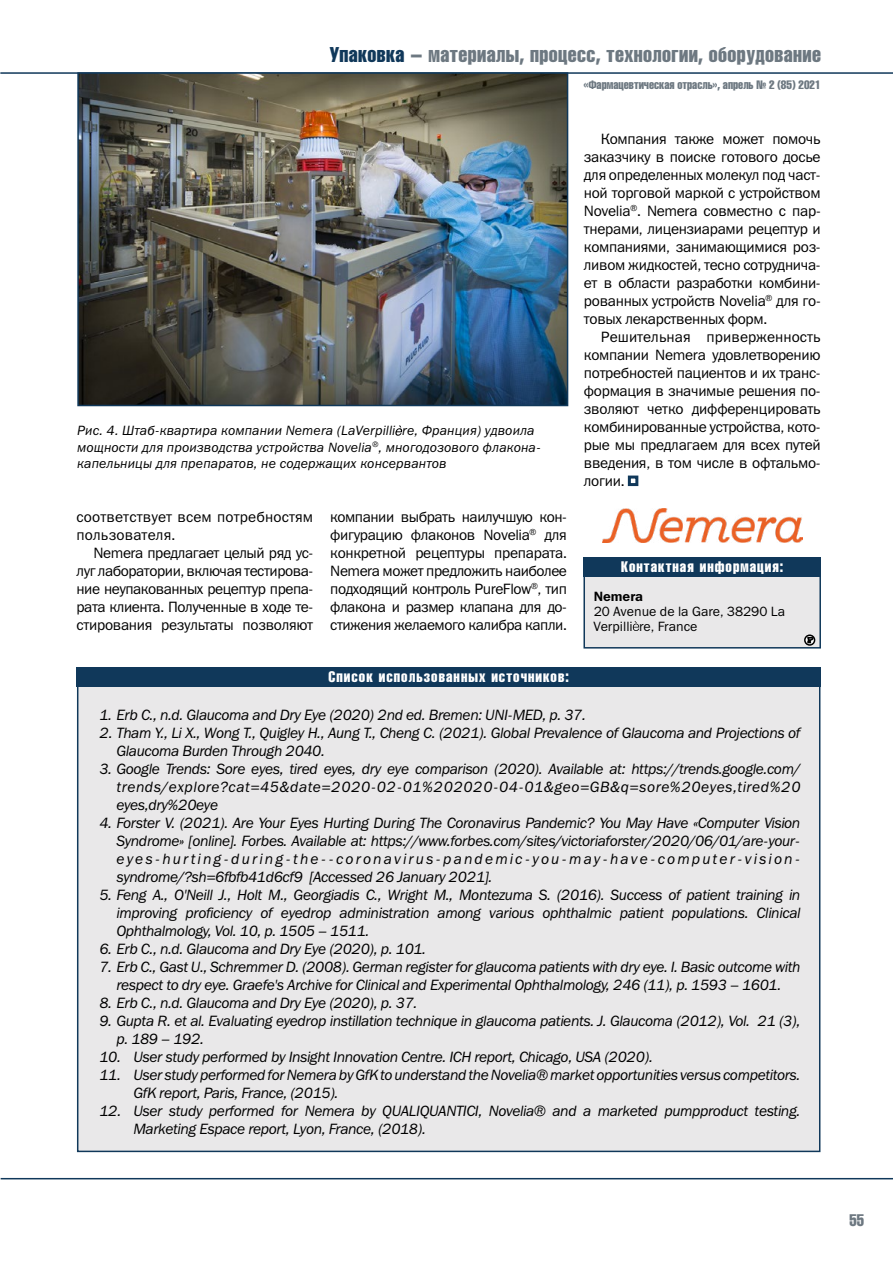
<style>
.page{position:relative;width:893px;height:1263px;background:#fff}
.page>*{position:absolute;margin:0;border:0;box-sizing:border-box;transform-origin:0 0}
.t1{font:21px "Helios Compressed";letter-spacing:.02em;color:#6d7881}
.t2{font:16.5px "Helios Compressed";color:#6d7881;scale:.95 1}
.t3{font:italic 15px/18px "Franklin Gothic Book C";letter-spacing:-.025em;color:#000}
.t4{font:15px/18px "Franklin Gothic Book C";letter-spacing:-.02em;color:#000;text-align:justify}
.t5{font:15px "Helios Compressed";letter-spacing:.07em;color:#fff}
.t6{font:15px/18px "Franklin Gothic Book C";letter-spacing:.01em;color:#000}
.t7{font:italic 13.5px/16.5px "Franklin Gothic Book C";letter-spacing:.01em;color:#000}
.t8{font:13.5px/15px "Franklin Gothic Book C";color:#000}
.t9{font:13.5px "Franklin Gothic Demi C";color:#000}
.t10{font:12px "Helios Compressed";color:#6d7881}
.s1{color:#10385a}
</style>
<div class="page">
<hr style="left:1px;top:1178px;width:892px;height:1px;background:#10385a">
<hr style="left:0;top:72px;width:893px;height:2px;background:#10385a">
<div style="left:583px;top:558px;width:238px;height:90px;background:#e9e8e9;border:2px solid #10385a"></div>
<div style="left:583px;top:558px;width:238px;height:19px;background:#10385a"></div>
<svg style="left:633px;top:621px;width:6px;height:10px"></svg>
<div style="left:804px;top:634px;width:11px;height:12px;border:2px solid #000;border-radius:50%"></div>
<svg style="left:806px;top:636px;width:8px;height:8px"></svg>
<img style="left:602px;top:508px;width:201px;height:35px">
<div style="left:77px;top:667px;width:743px;height:485px;background:#e9e8e9;border:2px solid #10385a"></div>
<div style="left:77px;top:667px;width:744px;height:19px;background:#10385a"></div>
<div style="left:628px;top:476px;width:10px;height:10px;border:3px solid #10385a"></div>
<svg style="left:395px;top:425px;width:7px;height:11px"></svg>
<img style="left:80px;top:75px;width:485px;height:328px">
<div style="left:77px;top:72px;width:491px;height:334px;border:2px solid #10385a"></div>
<h1 class="t1" style="left:330px;top:42px;width:493px"><span class="s1">Упаковка</span> – материалы, процесс, технологии, оборудование</h1>
<p class="t10" style="left:584px;top:77px;width:238px">«Фармацевтическая отрасль», апрель № 2 (85) 2021</p>
<p class="t7" style="left:77px;top:422px;width:463px">Рис. 4. Штаб-квартира компании Nemera (LaVerpilli re, Франция) удвоила мощности для производства устройства Novelia<sup>®</sup>, многодозового флакона&shy;капельницы для препаратов, не содержащих консервантов</p>
<p class="t6" style="left:77px;top:508px;width:238px">соответствует всем потребностям пользователя.</p>
<p class="t4" style="left:77px;top:544px;width:238px;text-indent:17px">Nemera предлагает целый ряд ус&shy;луг лаборатории, включая тестирова&shy;ние неупакованных рецептур препа&shy;рата клиента. Полученные в ходе те&shy;стирования результаты позволяют</p>
<p class="t4" style="left:330px;top:508px;width:238px">компании выбрать наилучшую кон&shy;фигурацию флаконов Novelia<sup>®</sup> для конкретной рецептуры препарата.<br>Nemera может предложить наиболее подходящий контроль PureFlow<sup>®</sup>, тип флакона и размер клапана для до&shy;стижения желаемого калибра капли.</p>
<p class="t5" style="left:328px;top:667px;width:242px">Список использованных источников:</p>
<p class="t4" style="left:584px;top:130px;width:238px;text-indent:17px">Компания также может помочь заказчику в поиске готового досье для определенных молекул под част&shy;ной торговой маркой с устройством Novelia<sup>®</sup>. Nemera совместно с пар&shy;тнерами, лицензиарами рецептур и компаниями, занимающимися роз&shy;ливом жидкостей, тесно сотруднича&shy;ет в области разработки комбини&shy;рованных устройств Novelia<sup>®</sup> для го&shy;товых лекарственных форм.</p>
<p class="t4" style="left:584px;top:328px;width:238px;text-indent:17px">Решительная приверженность компании Nemera удовлетворению потребностей пациентов и их транс&shy;формация в значимые решения по&shy;зволяют четко дифференцировать комбинированные устройства, кото&shy;рые мы предлагаем для всех путей введения, в том числе в офтальмо&shy;логии.</p>
<p class="t5" style="left:621px;top:558px;width:164px">Контактная информация:</p>
<p class="t9" style="left:594px;top:588px;width:51px">Nemera</p>
<p class="t8" style="left:594px;top:603px;width:193px">20 Avenue de la Gare, 38290 La<br>Verpilli re, France</p>
<p class="t3" style="left:99px;top:706px;width:488px">1. Erb C., n.d. Glaucoma and Dry Eye (2020) 2nd ed. Bremen: UNI-MED, p. 37.</p>
<p class="t3" style="left:116px;top:724px;width:685px;text-indent:-17px">2. Tham Y., Li X., Wong T., Quigley H., Aung T., Cheng C. (2021). Global Prevalence of Glaucoma and Projections of<br>Glaucoma Burden Through 2040.</p>
<p class="t3" style="left:116px;top:760px;width:686px;text-align:justify;text-indent:-17px">3. Google Trends: Sore eyes, tired eyes, dry eye comparison (2020). Available at: https://trends.google.com/ trends/explore?cat=45&amp;date=2020-02-01%202020-04-01&amp;geo=GB&amp;q=sore%20eyes,tired%20 eyes,dry%20eye</p>
<p class="t3" style="left:116px;top:814px;width:685px;text-indent:-17px">4. Forster V. (2021). Are Your Eyes Hurting During The Coronavirus Pandemic? You May Have «Computer Vision Syndrome» [online]. Forbes. Available at: https://www.forbes.com/sites/victoriaforster/2020/06/01/are-your&shy;eyes- hurting- during-the-- coronavirus- pandemic- you- may- have- computer- vision&shy;syndrome/?sh=6fbfb41d6cf9 [Accessed 26 January 2021].</p>
<p class="t3" style="left:116px;top:886px;width:686px;text-align:justify;text-indent:-17px">5. Feng A., O'Neill J., Holt M., Georgiadis C., Wright M., Montezuma S. (2016). Success of patient training in improving proficiency of eyedrop administration among various ophthalmic patient populations. Clinical Ophthalmology, Vol. 10, p. 1505 – 1511.</p>
<p class="t3" style="left:99px;top:940px;width:328px">6. Erb C., n.d. Glaucoma and Dry Eye (2020), p. 101.</p>
<p class="t3" style="left:99px;top:958px;width:702px;text-align:center">7. Erb C., Gast U., Schremmer D. (2008). German register for glaucoma patients with dry eye. I. Basic outcome with respect to dry eye. Graefe's Archive for Clinical and Experimental Ophthalmology, 246 (11), p. 1593 – 1601.</p>
<p class="t3" style="left:99px;top:994px;width:319px">8. Erb C., n.d. Glaucoma and Dry Eye (2020), p. 37.</p>
<p class="t3" style="left:116px;top:1012px;width:685px;text-indent:-17px">9. Gupta R. et al. Evaluating eyedrop instillation technique in glaucoma patients. J. Glaucoma (2012), Vol. 21 (3), p. 189 – 192.</p>
<p class="t3" style="left:99px;top:1048px;width:555px">10. User study performed by Insight Innovation Centre. ICH report, Chicago, USA (2020).</p>
<p class="t3" style="left:133px;top:1066px;width:668px;text-indent:-34px">11. User study performed for Nemera by GfK to understand the Novelia® market opportunities versus competitors.<br>GfK report, Paris, France, (2015).</p>
<p class="t3" style="left:133px;top:1102px;width:668px;text-indent:-34px">12. User study performed for Nemera by QUALIQUANTICI, Novelia® and a marketed pumpproduct testing.<br>Marketing Espace report, Lyon, France, (2018).</p>
<p class="t2" style="left:850px;top:1210px;width:17px">55</p>
</div>
